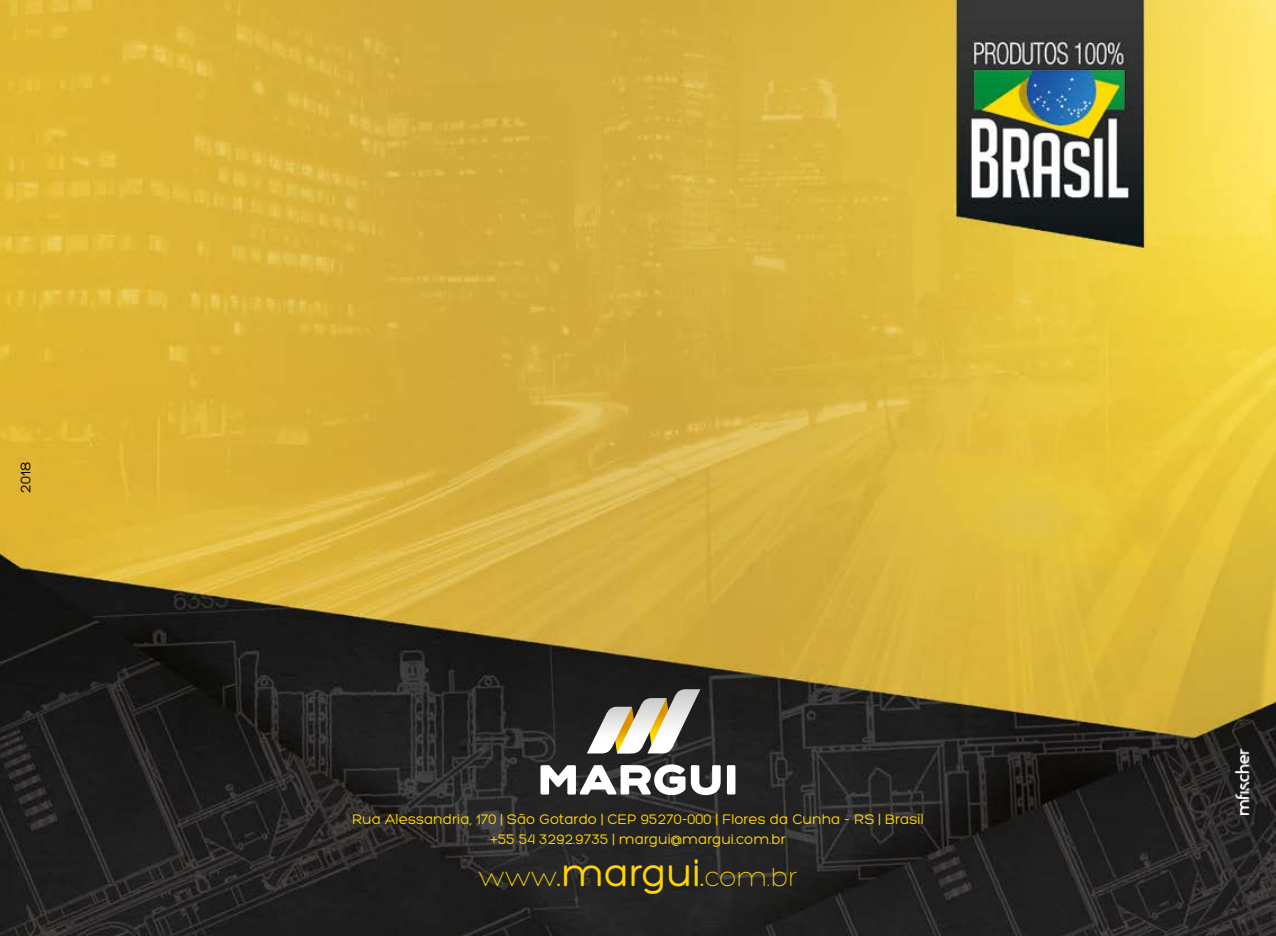
<style>
.page{position:relative;width:1276px;height:936px;background:#fff}
.page>*{position:absolute;margin:0;border:0;box-sizing:border-box;transform-origin:0 0}
.t1{font:300 27.9px "Hero";color:#ffd400}
.t2{font:15px/19.5px "Hero";color:#ffd400;text-align:center}
.t3{font:15px "Hero";color:#000}
.s1{font-weight:400}
.s2{font-weight:400;font-size:40.35px}
</style>
<div class="page">
<img style="left:0;top:0;width:1276px;height:935px">
<svg style="left:691px;top:765px;width:29px;height:30px"></svg>
<div style="left:727px;top:765px;width:8px;height:29px;background:#fff"></div>
<svg style="left:540px;top:764px;width:145px;height:31px"></svg>
<svg style="left:587px;top:689px;width:113px;height:64px"></svg>
<img style="left:1233px;top:747px;width:17px;height:67px">
<p class="t3" style="left:18px;top:492px;width:32px;rotate:-90deg">2018</p>
<p class="t2" style="left:352px;top:809px;width:573px">Rua Alessandria, 170 | São Gotardo | CEP 95270-000 | Flores da Cunha - RS | Brasil +55 54 3292.9735 | margui@margui.com.br</p>
<h1 class="t1" style="left:478px;top:862px;width:320px">www<span class="s1">.</span><span class="s2">margui</span><span class="s1">.</span>com.br</h1>
</div>
